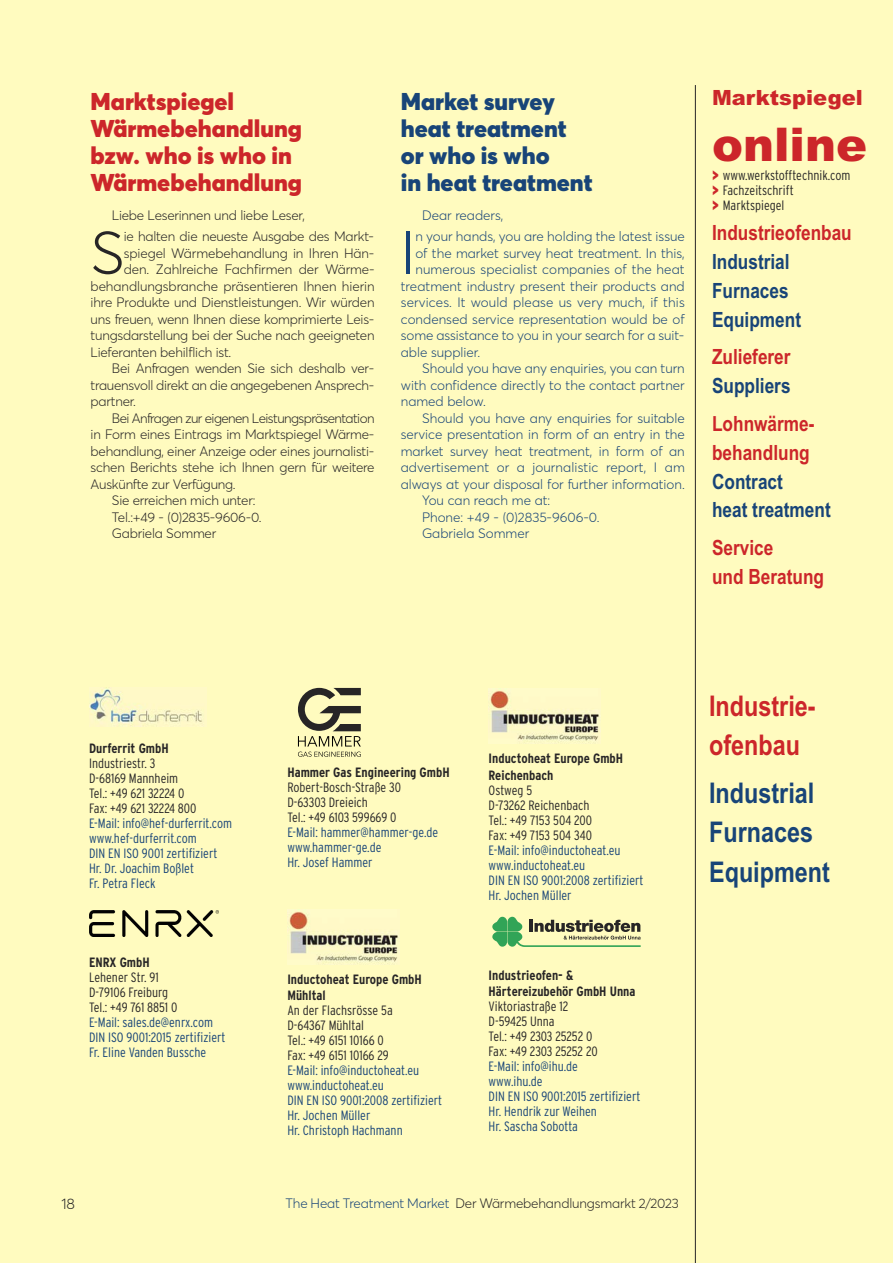
<style>
.page{position:relative;width:893px;height:1263px;background:#fffbbf}
.page>*{position:absolute;margin:0;border:0;box-sizing:border-box;transform-origin:0 0}
.t1{font:300 60px "Averta PE";color:#184478}
.t2{font:300 60px "Averta PE";color:#272526}
.t3{font:900 46.5px "Arial";color:#cc262a}
.t4{font:700 28.5px/39.3px "Arial Narrow";color:#184478}
.t5{font:700 28.5px/39.3px "Arial Narrow";color:#cc262a}
.t6{font:900 24px/27px "Averta PE";color:#cc262a}
.t7{font:900 24px/27px "Averta PE";color:#184478}
.t8{font:700 21px/29px "Arial Narrow";color:#cc262a}
.t9{font:700 21px/29px "Arial Narrow";color:#184478}
.t10{font:900 21px "Arial";color:#cc262a}
.t11{font:300 15px "Averta PE";color:#272526}
.t12{font:300 13.5px "Averta PE";letter-spacing:-.015em;color:#272526}
.t13{font:300 13.5px "Averta PE";color:#184478}
.t14{font:300 13.5px/15px "Interstate Condensed";color:#184478}
.t15{font:300 13.5px/15px "Interstate Condensed";color:#272526}
.t16{font:700 13.5px/16.2px "Interstate Condensed";color:#272526}
.t17{font:300 13.5px "Averta PE";letter-spacing:-.04em;color:#272526}
.s1{font-family:"Interstate";font-weight:900;color:#cc262a}
.s2{color:#184478}
</style>
<div class="page">
<hr style="left:695px;top:85px;width:1px;height:1178px;background:#272526">
<img style="left:89px;top:688px;width:115px;height:38px">
<img style="left:89px;top:910px;width:129px;height:26px">
<img style="left:287px;top:909px;width:112px;height:55px">
<svg style="left:298px;top:688px;width:63px;height:69px"></svg>
<svg style="left:492px;top:916px;width:149px;height:31px"></svg>
<img style="left:489px;top:689px;width:111px;height:54px">
<h3 class="t6" style="left:91px;top:90px;width:213px">Markt spiegel<br>Wärmebehandlung bzw. who is who in<br>Wärmebehandlung</h3>
<p class="t12" style="left:112px;top:210px;width:195px">Liebe Leserinnen und liebe Leser,</p>
<h1 class="t2" style="left:91px;top:230px;width:36px">S</h1>
<p class="t12" style="left:124px;top:231px;width:252px">ie halten die neueste Ausgabe des Markt-</p>
<p class="t12" style="left:124px;top:248px;width:252px">spiegel Wärmebehandlung in Ihren Hän-</p>
<p class="t12" style="left:124px;top:264px;width:252px">den. Zahlreiche Fachfirmen der Wärme-</p>
<p class="t12" style="left:91px;top:281px;width:286px">behandlungsbranche präsentieren Ihnen hierin</p>
<p class="t12" style="left:91px;top:297px;width:286px">ihre Produkte und Dienstleistungen. Wir würden</p>
<p class="t12" style="left:91px;top:314px;width:285px">uns freuen, wenn Ihnen diese komprimierte Leis-</p>
<p class="t12" style="left:91px;top:330px;width:286px">tungsdarstellung bei der Suche nach geeigneten</p>
<p class="t12" style="left:91px;top:347px;width:142px">Lieferanten behilflich ist.</p>
<p class="t12" style="left:112px;top:363px;width:264px">Bei Anfragen wenden Sie sich deshalb ver-</p>
<p class="t12" style="left:91px;top:380px;width:285px">trauensvoll direkt an die angegebenen Ansprech-</p>
<p class="t12" style="left:91px;top:396px;width:47px">partner.</p>
<p class="t17" style="left:112px;top:413px;width:264px">Bei Anfragen zur eigenen Leistungspräsentation</p>
<p class="t12" style="left:91px;top:429px;width:285px">in Form eines Eintrags im Marktspiegel Wärme-</p>
<p class="t12" style="left:91px;top:446px;width:285px">behandlung, einer Anzeige oder eines journalisti-</p>
<p class="t12" style="left:91px;top:462px;width:286px">schen Berichts stehe ich Ihnen gern für weitere</p>
<p class="t12" style="left:91px;top:479px;width:147px">Auskünfte zur Verfügung.</p>
<p class="t12" style="left:112px;top:495px;width:145px">Sie erreichen mich unter:</p>
<p class="t12" style="left:112px;top:512px;width:151px">Tel.:+49 - (0)2835-9606-0.</p>
<p class="t12" style="left:112px;top:528px;width:106px">Gabriela Sommer</p>
<h3 class="t7" style="left:401px;top:90px;width:194px">Market survey heat treatment or who is who<br>in heat treatment</h3>
<p class="t13" style="left:422px;top:210px;width:83px">Dear readers,</p>
<h1 class="t1" style="left:401px;top:230px;width:16px">I</h1>
<p class="t13" style="left:415px;top:231px;width:271px">n your hands, you are holding the latest issue</p>
<p class="t13" style="left:415px;top:248px;width:271px">of the market survey heat treatment. In this,</p>
<p class="t13" style="left:415px;top:264px;width:271px">numerous specialist companies of the heat</p>
<p class="t13" style="left:401px;top:281px;width:286px">treatment industry present their products and</p>
<p class="t13" style="left:401px;top:297px;width:286px">services. It would please us very much, if this</p>
<p class="t13" style="left:401px;top:314px;width:286px">condensed service representation would be of</p>
<p class="t13" style="left:401px;top:330px;width:285px">some assistance to you in your search for a suit-</p>
<p class="t13" style="left:401px;top:347px;width:81px">able supplier.</p>
<p class="t13" style="left:422px;top:363px;width:264px">Should you have any enquiries, you can turn</p>
<p class="t13" style="left:401px;top:380px;width:286px">with confidence directly to the contact partner</p>
<p class="t13" style="left:401px;top:396px;width:87px">named below.</p>
<p class="t13" style="left:422px;top:413px;width:264px">Should you have any enquiries for suitable</p>
<p class="t13" style="left:401px;top:429px;width:286px">service presentation in form of an entry in the</p>
<p class="t13" style="left:401px;top:446px;width:286px">market survey heat treatment, in form of an</p>
<p class="t13" style="left:401px;top:462px;width:286px">advertisement or a journalistic report, I am</p>
<p class="t13" style="left:401px;top:479px;width:286px">always at your disposal for further information.</p>
<p class="t13" style="left:422px;top:495px;width:130px">You can reach me at:</p>
<p class="t13" style="left:422px;top:512px;width:179px">Phone: +49 - (0)2835-9606-0.</p>
<p class="t13" style="left:422px;top:528px;width:109px">Gabriela Sommer</p>
<h3 class="t10" style="left:712px;top:86px;width:152px">Markt spiegel</h3>
<h2 class="t3" style="left:712px;top:118px;width:157px">online</h2>
<p class="t15" style="left:712px;top:168px;width:140px"><span class="s1">&gt;</span> www.werkstofftechnik.com <span class="s1">&gt;</span> Fachzeitschrift<br><span class="s1">&gt;</span> Marktspiegel</p>
<h3 class="t8" style="left:712px;top:218px;width:141px">Industrieofenbau</h3>
<h3 class="t9" style="left:712px;top:247px;width:90px">Industrial<br>Furnaces<br>Equipment</h3>
<h3 class="t8" style="left:712px;top:343px;width:80px">Zulieferer</h3>
<h3 class="t9" style="left:712px;top:372px;width:80px">Suppliers</h3>
<h3 class="t8" style="left:712px;top:409px;width:104px">Lohnwärme&shy;behandlung</h3>
<h3 class="t9" style="left:712px;top:467px;width:120px">Contract<br>heat treatment</h3>
<h3 class="t8" style="left:712px;top:533px;width:113px">Service<br>und Beratung</h3>
<p class="t16" style="left:89px;top:740px;width:81px">Durferrit GmbH</p>
<p class="t15" style="left:89px;top:755px;width:109px">Industriestr. 3<br>D-68169 Mannheim<br>Tel.: +49 621 32224 0<br>Fax: +49 621 32224 800</p>
<p class="t14" style="left:89px;top:816px;width:145px">E-Mail: info@hef-durferrit.com www.hef-durferrit.com<br>DIN EN ISO 9001 zertifiziert<br>Hr. Dr. Joachim Boßlet<br>Fr. Petra Fleck</p>
<p class="t16" style="left:89px;top:954px;width:62px">ENRX GmbH</p>
<p class="t15" style="left:89px;top:969px;width:90px">Lehener Str. 91<br>D-79106 Freiburg<br>Tel.: +49 761 8851 0</p>
<p class="t14" style="left:89px;top:1014px;width:138px">E-Mail: sales.de@enrx.com<br>DIN ISO 9001:2015 zertifiziert<br>Fr. Eline Vanden Bussche</p>
<p class="t16" style="left:287px;top:764px;width:164px">Hammer Gas Engineering GmbH</p>
<p class="t15" style="left:287px;top:779px;width:115px">Robert-Bosch-Straße 30<br>D-63303 Dreieich<br>Tel.: +49 6103 599669 0</p>
<p class="t14" style="left:287px;top:824px;width:152px">E-Mail: hammer@hammer-ge.de www.hammer-ge.de<br>Hr. Josef Hammer</p>
<p class="t16" style="left:287px;top:971px;width:136px">Inductoheat Europe GmbH<br>Mühltal</p>
<p class="t15" style="left:287px;top:1003px;width:107px">An der Flachsrösse 5a<br>D-64367 Mühltal<br>Tel.: +49 6151 10166 0<br>Fax: +49 6151 10166 29</p>
<p class="t14" style="left:287px;top:1063px;width:156px">E-Mail: info@inductoheat.eu www.inductoheat.eu<br>DIN EN ISO 9001:2008 zertifiziert<br>Hr. Jochen Müller<br>Hr. Christoph Hachmann</p>
<p class="t16" style="left:489px;top:751px;width:136px">Inductoheat Europe GmbH<br>Reichenbach</p>
<p class="t15" style="left:489px;top:782px;width:105px">Ostweg 5<br>D-73262 Reichenbach<br>Tel.: +49 7153 504 200<br>Fax: +49 7153 504 340</p>
<p class="t14" style="left:489px;top:842px;width:156px">E-Mail: info@inductoheat.eu www.inductoheat.eu<br>DIN EN ISO 9001:2008 zertifiziert<br>Hr. Jochen Müller</p>
<p class="t16" style="left:489px;top:967px;width:148px">Industrieofen- &amp;<br>Härtereizubehör GmbH Unna</p>
<p class="t15" style="left:489px;top:999px;width:111px">Viktoriastraße 12<br>D-59425 Unna<br>Tel.: +49 2303 25252 0<br>Fax: +49 2303 25252 20</p>
<p class="t14" style="left:489px;top:1059px;width:153px">E-Mail: info@ihu.de<br>www.ihu.de<br>DIN EN ISO 9001:2015 zertifiziert<br>Hr. Hendrik zur Weihen<br>Hr. Sascha Sobotta</p>
<p class="t11" style="left:61px;top:1198px;width:15px">18</p>
<p class="t12" style="left:286px;top:1198px;width:395px"><span class="s2">The Heat Treatment Market</span> Der Wärmebehandlungsmarkt 2/2023</p>
<h3 class="t5" style="left:709px;top:686px;width:108px">Industrie&shy;ofenbau</h3>
<h3 class="t4" style="left:709px;top:773px;width:122px">Industrial<br>Furnaces<br>Equipment</h3>
</div>
